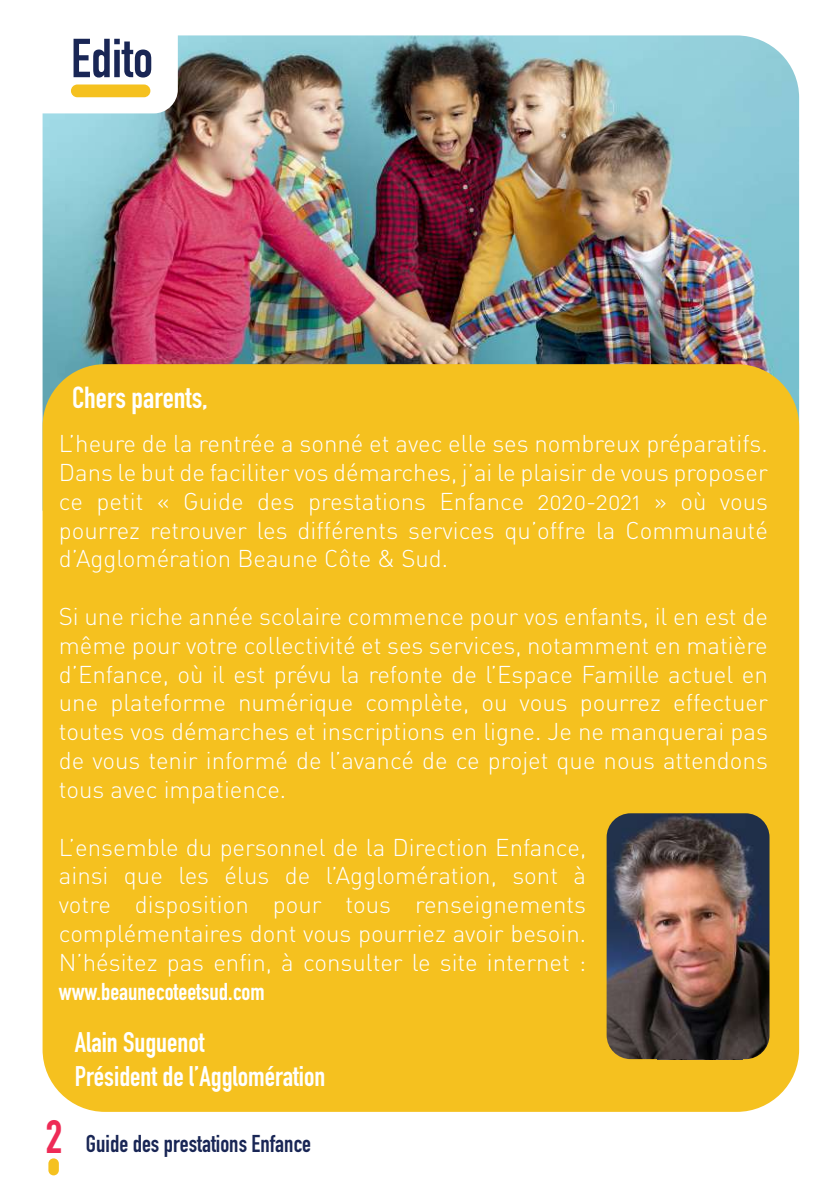
<style>
.page{position:relative;width:840px;height:1191px;background:#fff}
.page>*{position:absolute;margin:0;border:0;box-sizing:border-box;transform-origin:0 0}
.t1{font:54px "DIN Engschrift Alternate";color:#192655}
.t2{font:30px "DIN Engschrift Alternate";color:#fff}
.t3{font:28px/33.6px "DIN Engschrift Alternate";color:#fff}
.t4{font:24px/28.8px "DIN Light Alternate";color:#fff;text-align:justify}
.t5{font:24px "DIN Engschrift Alternate";color:#192655}
.t6{font:24px "DIN Engschrift Alternate";color:#fff}
.s1{font-size:46px;color:#ee2b56}
</style>
<div class="page">
<div style="left:48px;top:1158px;width:11px;height:17px;background:#f5c11f;border-radius:5px"></div>
<img style="left:43px;top:35px;width:755px;height:383px">
<div style="left:43px;top:364px;width:755px;height:747px;background:#f5c11f;border-radius:62px"></div>
<img style="left:606px;top:813px;width:163px;height:246px">
<svg style="left:42px;top:35px;width:136px;height:83px"></svg>
<div style="left:71px;top:84px;width:79px;height:13px;background:#f5c11f;border-radius:6px"></div>
<h1 class="t1" style="left:71px;top:27px;width:84px">Edito</h1>
<p class="t2" style="left:72px;top:379px;width:137px">Chers parents,</p>
<p class="t4" style="left:59px;top:429px;width:710px">L’heure de la rentrée a sonné et avec elle ses nombreux préparatifs.<br>Dans le but de faciliter vos démarches, j’ai le plaisir de vous proposer ce petit « Guide des prestations Enfance 2020-2021 » où vous pourrez retrouver les différents services qu’offre la Communauté d’Agglomération Beaune Côte &amp; Sud.</p>
<p class="t4" style="left:59px;top:602px;width:710px">Si une riche année scolaire commence pour vos enfants, il en est de même pour votre collectivité et ses services, notamment en matière d’Enfance, où il est prévu la refonte de l’Espace Famille actuel en une plateforme numérique complète, ou vous pourrez effectuer toutes vos démarches et inscriptions en ligne. Je ne manquerai pas de vous tenir informé de l’avancé de ce projet que nous attendons tous avec impatience.</p>
<p class="t4" style="left:59px;top:832px;width:528px">L’ensemble du personnel de la Direction Enfance, ainsi que les élus de l’Agglomération, sont à votre disposition pour tous renseignements complémentaires dont vous pourriez avoir besoin.<br>N’hésitez pas enfin, à consulter le site internet :</p>
<p class="t6" style="left:59px;top:977px;width:207px">www.beaunecoteetsud.com</p>
<p class="t3" style="left:75px;top:1025px;width:252px">Alain Suguenot<br>Président de l’Agglomération</p>
<p class="t5" style="left:45px;top:1129px;width:267px"><span class="s1">2</span> Guide des prestations Enfance</p>
</div>
